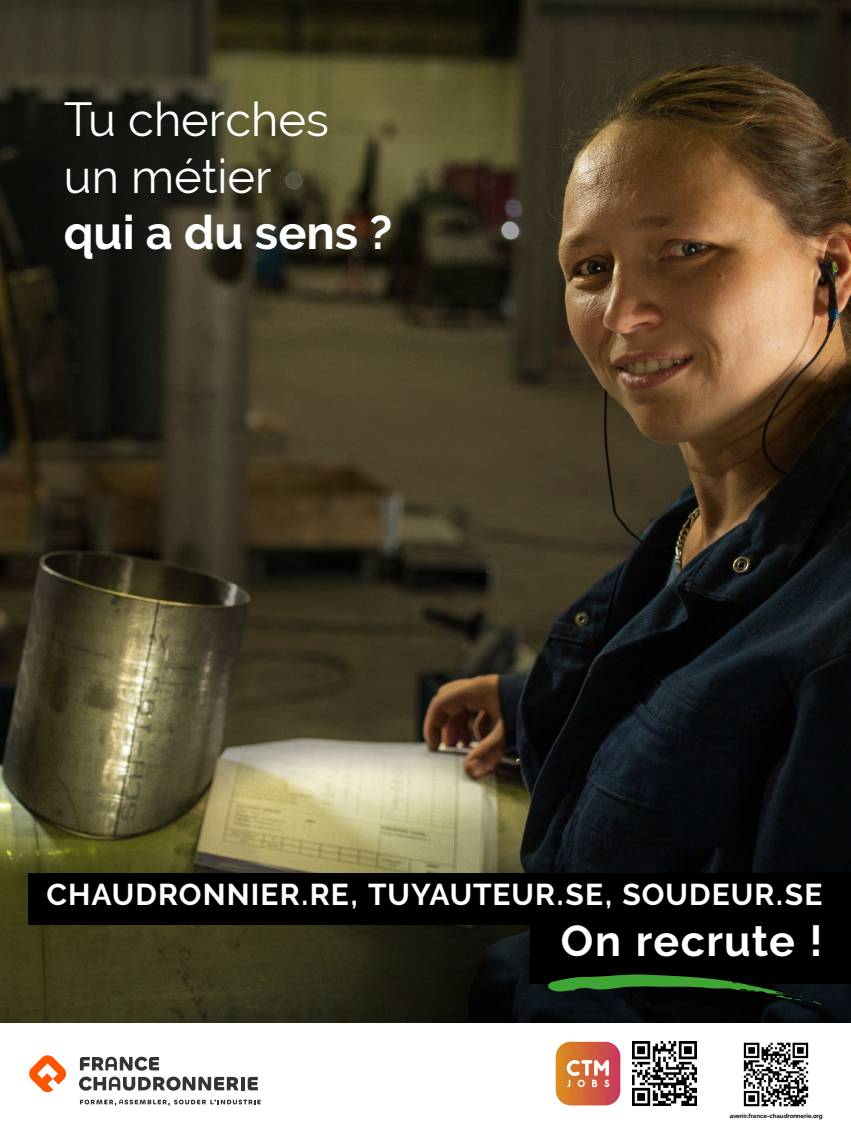
<style>
.page{position:relative;width:851px;height:1134px;background:#fff}
.page>*{position:absolute;margin:0;border:0;box-sizing:border-box;transform-origin:0 0}
.t1{font:47px/56.4px "Raleway";color:#fff}
.t2{font:700 47px "Raleway";color:#fff}
.t3{font:700 43px "Raleway";letter-spacing:.03em;color:#fff}
.t4{font:700 30px "Raleway";letter-spacing:.035em;color:#fff}
.t5{font:700 6px "Raleway";color:#000}
</style>
<div class="page">
<img style="left:0;top:0;width:850px;height:1023px">
<div style="left:28px;top:873px;width:822px;height:51px;background:#000"></div>
<div style="left:530px;top:924px;width:320px;height:60px;background:#000"></div>
<div style="left:46px;top:882px;width:777px;height:76px;background:#000;opacity:.75"></div>
<svg style="left:812px;top:1001px;width:9px;height:4px"></svg>
<svg style="left:547px;top:974px;width:256px;height:27px"></svg>
<img style="left:743px;top:1042px;width:66px;height:65px">
<img style="left:555px;top:1041px;width:65px;height:65px">
<img style="left:632px;top:1042px;width:64px;height:64px">
<svg style="left:29px;top:1055px;width:37px;height:38px"></svg>
<svg style="left:79px;top:1057px;width:159px;height:34px"></svg>
<hr style="left:241px;top:1077px;width:4px;height:13px;background:#333">
<svg style="left:248px;top:1077px;width:10px;height:13px"></svg>
<svg style="left:80px;top:1099px;width:181px;height:7px"></svg>
<h1 class="t1" style="left:64px;top:91px;width:266px">Tu cherches un métier</h1>
<h1 class="t2" style="left:64px;top:206px;width:330px">qui a du sens ?</h1>
<p class="t4" style="left:47px;top:877px;width:777px">CHAUDRONNIER.RE, TUYAUTEUR.SE, SOUDEUR.SE</p>
<h2 class="t3" style="left:560px;top:916px;width:263px">On recrute !</h2>
<p class="t5" style="left:729px;top:1113px;width:94px">avenir.france-chaudronnerie.org</p>
</div>
